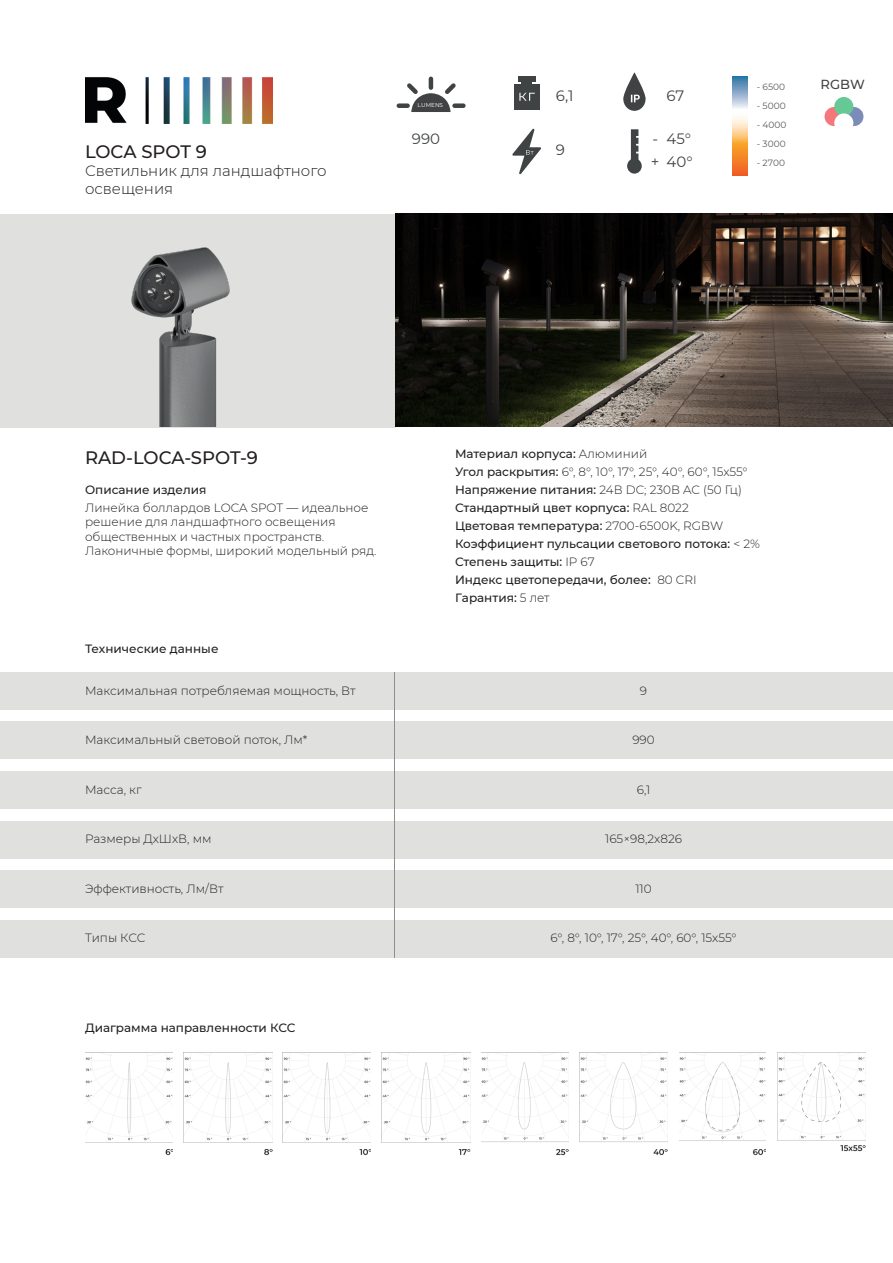
<style>
.page{position:relative;width:893px;height:1263px;background:#fff}
.page>*{position:absolute;margin:0;border:0;box-sizing:border-box;transform-origin:0 0}
.t1{font:500 18px "Montserrat";color:#231f20}
.t2{font:300 15px/18px "Montserrat";color:#231f20}
.t3{font:15px "Montserrat";color:#404344}
.t4{font:500 13.05px "Montserrat";color:#424445}
.t5{font:300 12px/14.4px "Montserrat";color:#231f20}
.t6{font:500 12px "Montserrat";color:#231f20}
.t7{font:9px "Montserrat";color:#585b5c}
.t8{font:5.7px "Montserrat";color:#fff}
.s1{font-weight:300}
.s2{font-weight:500}
</style>
<div class="page">
<img style="left:85px;top:77px;width:188px;height:46px">
<div style="left:0;top:722px;width:893px;height:37px;background:#e0e1df"></div>
<div style="left:0;top:672px;width:893px;height:37px;background:#e0e1df"></div>
<div style="left:0;top:771px;width:893px;height:38px;background:#e0e1df"></div>
<div style="left:0;top:821px;width:893px;height:37px;background:#e0e1df"></div>
<div style="left:0;top:871px;width:893px;height:37px;background:#e0e1df"></div>
<div style="left:0;top:920px;width:893px;height:38px;background:#e0e1df"></div>
<div style="left:0;top:214px;width:396px;height:214px;background:#e0e1df"></div>
<img style="left:131px;top:247px;width:99px;height:180px">
<hr style="left:394px;top:672px;width:1px;height:286px;background:#8c8d8e">
<svg style="left:396px;top:76px;width:70px;height:36px"></svg>
<div style="left:514px;top:84px;width:26px;height:26px;background:#404344"></div>
<div style="left:518px;top:77px;width:18px;height:5px;background:#404344"></div>
<div style="left:521px;top:81px;width:11px;height:11px;background:#404344"></div>
<svg style="left:519px;top:93px;width:16px;height:8px"></svg>
<svg style="left:512px;top:129px;width:29px;height:45px"></svg>
<svg style="left:623px;top:72px;width:23px;height:39px"></svg>
<svg style="left:627px;top:129px;width:15px;height:45px"></svg>
<svg style="left:732px;top:77px;width:16px;height:98px;background:#d6b28f"></svg>
<img style="left:396px;top:214px;width:497px;height:213px">
<img style="left:679px;top:1055px;width:87px;height:101px">
<img style="left:481px;top:1055px;width:87px;height:101px">
<img style="left:283px;top:1055px;width:88px;height:101px">
<img style="left:85px;top:1055px;width:88px;height:101px">
<img style="left:183px;top:1053px;width:89px;height:103px">
<img style="left:381px;top:1053px;width:89px;height:103px">
<img style="left:579px;top:1053px;width:89px;height:103px">
<img style="left:778px;top:1055px;width:87px;height:97px">
<svg style="left:824px;top:107px;width:20px;height:19px"></svg>
<svg style="left:844px;top:107px;width:19px;height:19px"></svg>
<div style="left:834px;top:97px;width:19px;height:19px;background:#66c995;border-radius:50%"></div>
<div style="left:834px;top:113px;width:19px;height:20px;background:#fff;border-radius:50%"></div>
<p class="t1" style="left:85px;top:139px;width:123px">LOCA SPOT 9</p>
<p class="t2" style="left:85px;top:162px;width:243px">Светильник для ландшафтного освещения</p>
<p class="t8" style="left:418px;top:101px;width:27px">LUMENS</p>
<p class="t3" style="left:412px;top:129px;width:30px">990</p>
<p class="t3" style="left:556px;top:85px;width:19px">6,1</p>
<p class="t3" style="left:556px;top:140px;width:11px">9</p>
<p class="t3" style="left:652px;top:129px;width:7px">-</p>
<p class="t3" style="left:651px;top:151px;width:10px">+</p>
<p class="t3" style="left:667px;top:85px;width:19px">67</p>
<p class="t3" style="left:667px;top:129px;width:26px">45°</p>
<p class="t3" style="left:667px;top:151px;width:28px">40°</p>
<p class="t7" style="left:757px;top:80px;width:30px">- 6500</p>
<p class="t7" style="left:757px;top:100px;width:30px">- 5000</p>
<p class="t7" style="left:757px;top:119px;width:31px">- 4000</p>
<p class="t7" style="left:757px;top:138px;width:30px">- 3000</p>
<p class="t7" style="left:757px;top:157px;width:30px">- 2700</p>
<p class="t4" style="left:820px;top:75px;width:46px">RGBW</p>
<p class="t1" style="left:85px;top:445px;width:174px">RAD-LOCA-SPOT-9</p>
<p class="t6" style="left:85px;top:481px;width:123px">Описание изделия</p>
<p class="t5" style="left:85px;top:500px;width:285px">Линейка боллардов LOCA SPOT — идеальное решение для ландшафтного освещения</p>
<p class="t5" style="left:85px;top:529px;width:241px">общественных и частных пространств.</p>
<p class="t5" style="left:85px;top:543px;width:293px">Лаконичные формы, широкий модельный ряд.</p>
<p class="t6" style="left:85px;top:640px;width:135px">Технические данные</p>
<p class="t5" style="left:85px;top:683px;width:272px">Максимальная потребляемая мощность, Вт</p>
<p class="t5" style="left:85px;top:732px;width:224px">Максимальный световой поток, Лм*</p>
<p class="t5" style="left:85px;top:782px;width:58px">Масса, кг</p>
<p class="t5" style="left:85px;top:831px;width:128px">Размеры ДхШхВ, мм</p>
<p class="t5" style="left:85px;top:881px;width:140px">Эффективность, Лм/Вт</p>
<p class="t5" style="left:85px;top:930px;width:62px">Типы КСС</p>
<p class="t6" style="left:85px;top:1019px;width:212px">Диаграмма направленности КСС</p>
<p class="t6" style="left:455px;top:445px;width:194px">Материал корпуса: <span class="s1">Aлюминий</span></p>
<p class="t5" style="left:455px;top:464px;width:294px"><span class="s2">Угол раскрытия:</span> 6°, 8°, 10°, 17°, 25°, 40°, 60°, 15х55°</p>
<p class="t6" style="left:455px;top:481px;width:288px">Напряжение питания: <span class="s1">24В DC; 230В AC (50 Гц)</span></p>
<p class="t6" style="left:455px;top:499px;width:235px">Стандартный цвет корпуса: <span class="s1">RAL 8022</span></p>
<p class="t6" style="left:455px;top:517px;width:270px">Цветовая температура: <span class="s1">2700-6500K, RGBW</span></p>
<p class="t6" style="left:455px;top:535px;width:307px">Коэффициент пульсации светового потока: <span class="s1">&lt; 2%</span></p>
<p class="t6" style="left:455px;top:553px;width:141px">Степень защиты: <span class="s1">IP 67</span></p>
<p class="t6" style="left:455px;top:571px;width:243px">Индекс цветопередачи, более: <span class="s1">80 CRI</span></p>
<p class="t6" style="left:455px;top:589px;width:96px">Гарантия: <span class="s1">5 лет</span></p>
<p class="t5" style="left:640px;top:683px;width:9px">9</p>
<p class="t5" style="left:632px;top:732px;width:24px">990</p>
<p class="t5" style="left:637px;top:782px;width:15px">6,1</p>
<p class="t5" style="left:605px;top:831px;width:78px">165×98,2x826</p>
<p class="t5" style="left:635px;top:881px;width:18px">110</p>
<p class="t5" style="left:551px;top:930px;width:187px">6°, 8°, 10°, 17°, 25°, 40°, 60°, 15х55°</p>
</div>
